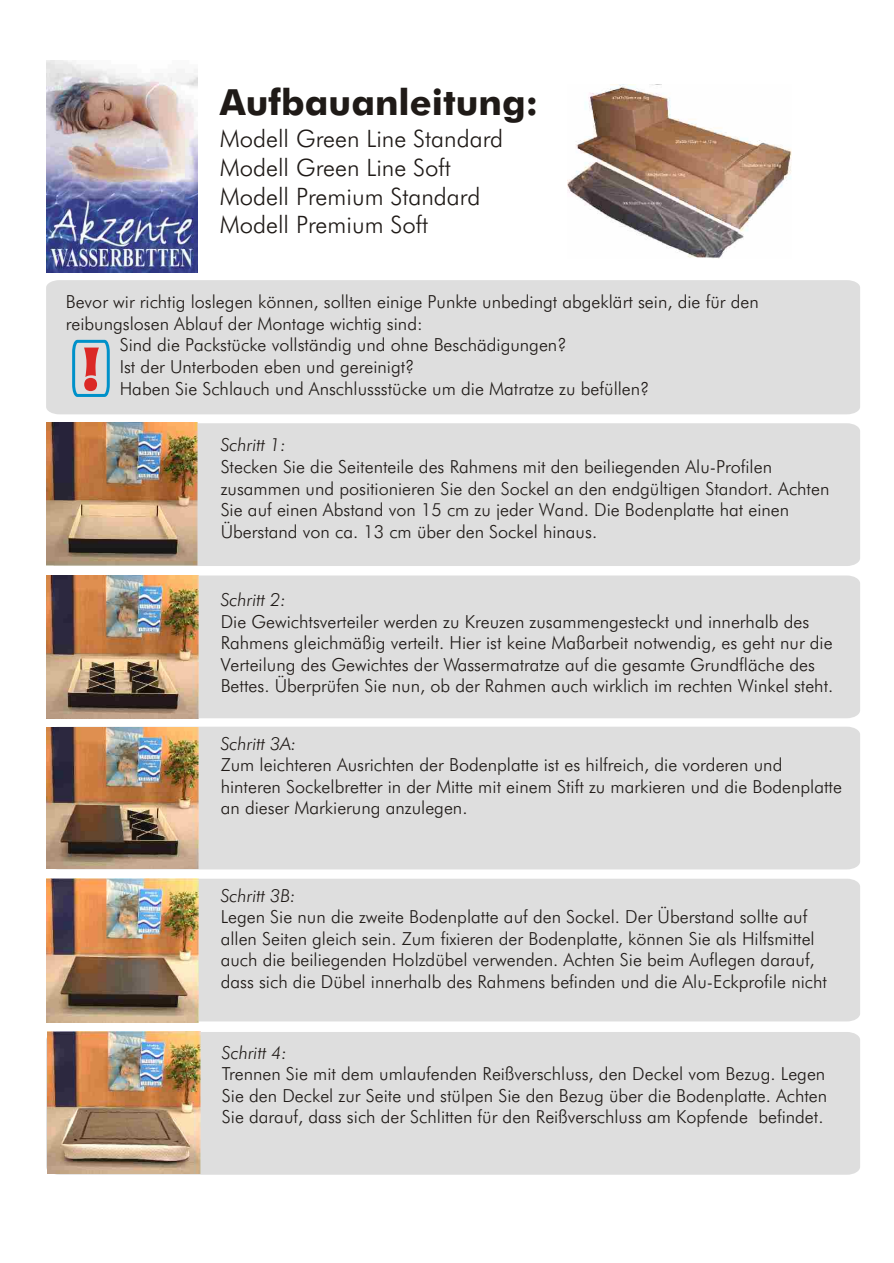
<style>
.page{position:relative;width:894px;height:1263px;background:#fff}
.page>*{position:absolute;margin:0;border:0;box-sizing:border-box;transform-origin:0 0}
.t1{font:700 64.05px "Benguiat Bk BT";color:#db2926;scale:.91 1}
.t2{font:700 36px "Futura Md BT";color:#1f1a17}
.t3{font:24px/28.8px "Futura Lt BT";color:#1f1a17}
.t4{font:18px/21.6px "Futura Lt BT";color:#1f1a17}
.t5{font:italic 18px "Futura Lt BT";color:#1f1a17}
</style>
<div class="page">
<div style="left:46px;top:1032px;width:814px;height:143px;background:#dedede"></div>
<div style="left:199px;top:879px;width:661px;height:142px;background:#dedede"></div>
<div style="left:199px;top:727px;width:661px;height:142px;background:#dedede"></div>
<div style="left:199px;top:575px;width:661px;height:143px;background:#dedede"></div>
<div style="left:46px;top:280px;width:814px;height:134px;background:#dedede"></div>
<img style="left:46px;top:575px;width:153px;height:143px">
<img style="left:46px;top:727px;width:153px;height:142px">
<img style="left:46px;top:878px;width:153px;height:144px">
<img style="left:567px;top:85px;width:225px;height:174px">
<img style="left:46px;top:60px;width:151px;height:212px">
<svg style="left:71px;top:338px;width:40px;height:60px;background:#afcdd9"></svg>
<div style="left:46px;top:423px;width:814px;height:143px;background:#dedede"></div>
<img style="left:46px;top:423px;width:151px;height:142px">
<img style="left:47px;top:1032px;width:153px;height:141px">
<h2 class="t2" style="left:220px;top:88px;width:320px">Aufbauanleitung:</h2>
<h3 class="t3" style="left:220px;top:126px;width:285px">Modell Green Line Standard<br>Modell Green Line Soft<br>Modell Premium Standard<br>Modell Premium Soft</h3>
<p class="t4" style="left:66px;top:293px;width:695px">Bevor wir richtig loslegen können, sollten einige Punkte unbedingt abgeklärt sein, die für den</p>
<p class="t4" style="left:66px;top:314px;width:358px">reibungslosen Ablauf der Montage wichtig sind:</p>
<p class="t4" style="left:120px;top:336px;width:448px">Sind die Packstücke vollständig und ohne Beschädigungen?</p>
<p class="t4" style="left:120px;top:358px;width:296px">Ist der Unterboden eben und gereinigt?</p>
<p class="t4" style="left:120px;top:379px;width:531px">Haben Sie Schlauch und Anschlussstücke um die Matratze zu befüllen?</p>
<h1 class="t1" style="left:81px;top:342px;width:24px">!</h1>
<p class="t5" style="left:221px;top:438px;width:67px">Schritt 1:</p>
<p class="t4" style="left:221px;top:457px;width:610px">Stecken Sie die Seitenteile des Rahmens mit den beiliegenden Alu-Profilen zusammen und positionieren Sie den Sockel an den endgültigen Standort. Achten Sie auf einen Abstand von 15 cm zu jeder Wand. Die Bodenplatte hat einen Überstand von ca. 13 cm über den Sockel hinaus.</p>
<p class="t5" style="left:221px;top:593px;width:67px">Schritt 2:</p>
<p class="t4" style="left:221px;top:612px;width:614px">Die Gewichtsverteiler werden zu Kreuzen zusammengesteckt und innerhalb des Rahmens gleichmäßig verteilt. Hier ist keine Maßarbeit notwendig, es geht nur die Verteilung des Gewichtes der Wassermatratze auf die gesamte Grundfläche des Bettes. Überprüfen Sie nun, ob der Rahmen auch wirklich im rechten Winkel steht.</p>
<p class="t5" style="left:221px;top:736px;width:77px">Schritt 3A:</p>
<p class="t4" style="left:221px;top:756px;width:623px">Zum leichteren Ausrichten der Bodenplatte ist es hilfreich, die vorderen und hinteren Sockelbretter in der Mitte mit einem Stift zu markieren und die Bodenplatte an dieser Markierung anzulegen.</p>
<p class="t5" style="left:221px;top:888px;width:76px">Schritt 3B:</p>
<p class="t4" style="left:221px;top:908px;width:608px">Legen Sie nun die zweite Bodenplatte auf den Sockel. Der Überstand sollte auf allen Seiten gleich sein. Zum fixieren der Bodenplatte, können Sie als Hilfsmittel auch die beiliegenden Holzdübel verwenden. Achten Sie beim Auflegen darauf, dass sich die Dübel innerhalb des Rahmens befinden und die Alu-Eckprofile nicht</p>
<p class="t5" style="left:222px;top:1045px;width:67px">Schritt 4:</p>
<p class="t4" style="left:222px;top:1065px;width:607px;text-align:justify">Trennen Sie mit dem umlaufenden Reißverschluss, den Deckel vom Bezug. Legen Sie den Deckel zur Seite und stülpen Sie den Bezug über die Bodenplatte. Achten Sie darauf, dass sich der Schlitten für den Reißverschluss am Kopfende befindet.</p>
</div>
